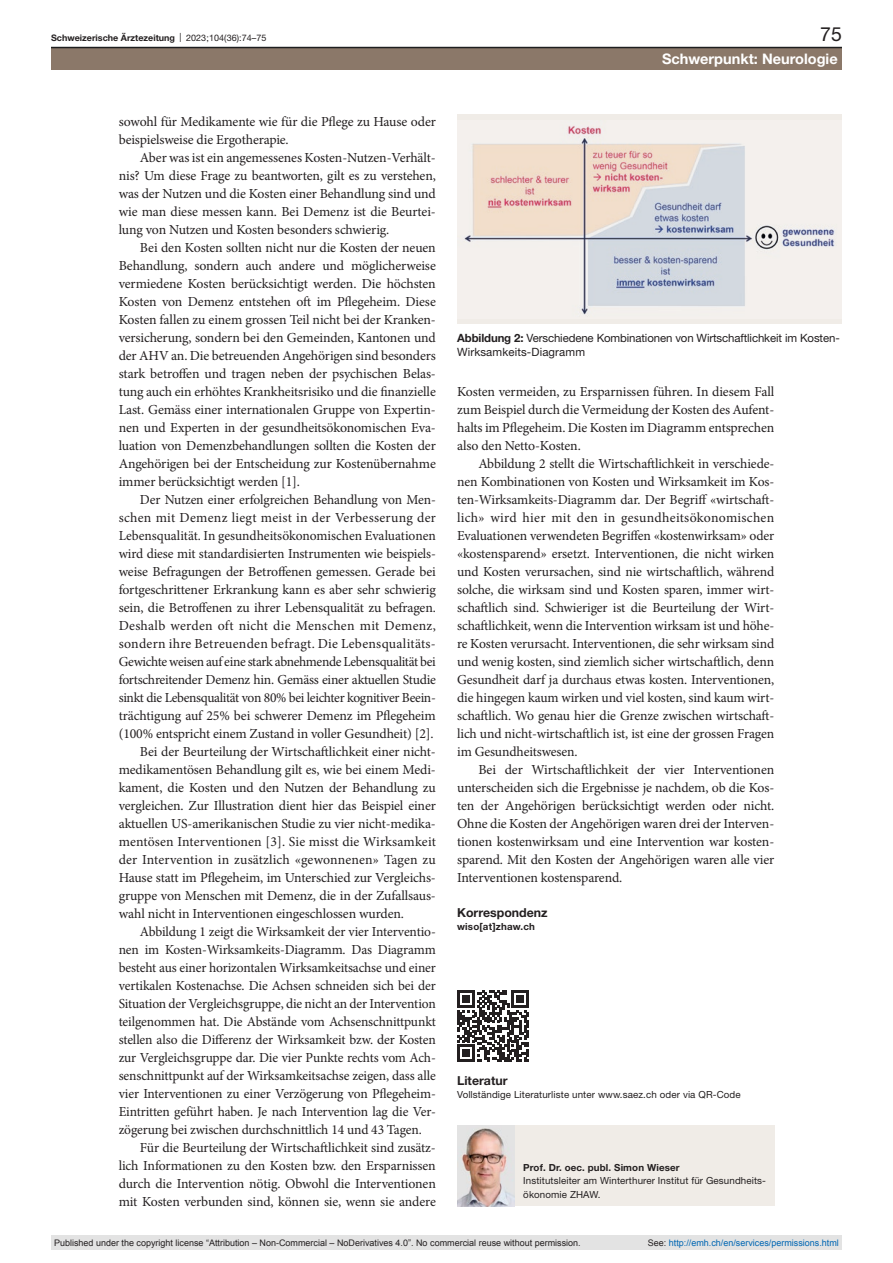
<style>
.page{position:relative;width:893px;height:1263px;background:#fff}
.page>*{position:absolute;margin:0;border:0;box-sizing:border-box;transform-origin:0 0}
.t1{font:19.5px "Helvetica Neue LT Pro";color:#231f20}
.t2{font:700 14.55px "Helvetica Neue LT Pro";color:#fff}
.paragraph-indent{font:13.8px/18px "Minion Pro";letter-spacing:-.01em;color:#231f20;text-align:justify}
.correspondence-head{font:700 12.3px "Helvetica Neue LT Pro";color:#231f20}
.online-ref-head{font:700 12.3px "Helvetica Neue LT Pro";color:#231f20}
.figure-caption{font:11.4px/14.2px "Helvetica Neue LT Pro";letter-spacing:-.01em;color:#231f20}
.affiliations-small{font:9.75px/13.5px "Helvetica Neue LT Pro";letter-spacing:.01em;color:#231f20}
.online-ref{font:9.75px "Helvetica Neue LT Pro";letter-spacing:.01em;color:#231f20}
.authors-small{font:700 9.75px "Helvetica Neue LT Pro";letter-spacing:.01em;color:#231f20}
.correspondence-e-mai{font:700 9.75px "Helvetica Neue LT Pro";letter-spacing:.02em;color:#231f20}
.t3{font:9px "Arial";color:#231f20}
.t4{font:9px "Arial";color:#0066b3}
.t5{font:700 9px "Helvetica Neue LT Pro";color:#231f20}
.s1{font-weight:400}
.s2{font-weight:700}
.s3{color:#1d1e1f}
</style>
<div class="page">
<div style="left:457px;top:1125px;width:317px;height:81px;background:#f0ece7"></div>
<img style="left:457px;top:1125px;width:58px;height:81px">
<svg style="left:457px;top:990px;width:72px;height:72px"></svg>
<div style="left:457px;top:115px;width:385px;height:209px;background:#f0ece7"></div>
<img style="left:464px;top:126px;width:371px;height:189px">
<div style="left:51px;top:48px;width:791px;height:22px;background:#8b7869"></div>
<hr style="left:51px;top:47px;width:791px;height:1px;background:#1d1e1f">
<div style="left:51px;top:1235px;width:791px;height:15px;background:#e3e3e3"></div>
<p class="t5" style="left:51px;top:32px;width:217px">Schweizerische Ärztezeitung <span class="s1">| 2023;104(36):74–75</span></p>
<h1 class="t1" style="left:820px;top:22px;width:23px">75</h1>
<p class="paragraph-indent" style="left:119px;top:113px;width:319px">sowohl für Medikamente wie für die Pflege zu Hause oder beispielsweise die Ergotherapie.</p>
<p class="paragraph-indent" style="left:119px;top:149px;width:319px;text-indent:21px">Aber was ist ein angemessenes Kosten-Nutzen-Verhält&shy;nis? Um diese Frage zu beantworten, gilt es zu verstehen, was der Nutzen und die Kosten einer Behandlung sind und wie man diese messen kann. Bei Demenz ist die Beurtei&shy;lung von Nutzen und Kosten besonders schwierig.</p>
<p class="paragraph-indent" style="left:119px;top:239px;width:319px;text-indent:21px">Bei den Kosten sollten nicht nur die Kosten der neuen Behandlung, sondern auch andere und möglicherweise vermiedene Kosten berücksichtigt werden. Die höchsten Kosten von Demenz entstehen oft im Pflegeheim. Diese Kosten fallen zu einem grossen Teil nicht bei der Kranken&shy;versicherung, sondern bei den Gemeinden, Kantonen und der AHV an. Die betreuenden Angehörigen sind besonders stark betroffen und tragen neben der psychischen Belas&shy;tung auch ein erhöhtes Krankheitsrisiko und die finanzielle Last. Gemäss einer internationalen Gruppe von Expertin&shy;nen und Experten in der gesundheitsökonomischen Eva&shy;luation von Demenzbehandlungen sollten die Kosten der Angehörigen bei der Entscheidung zur Kostenübernahme immer berücksichtigt werden [1].</p>
<p class="paragraph-indent" style="left:119px;top:491px;width:319px;text-indent:21px">Der Nutzen einer erfolgreichen Behandlung von Men&shy;schen mit Demenz liegt meist in der Verbesserung der Lebensqualität. In gesundheitsökonomischen Evaluationen wird diese mit standardisierten Instrumenten wie beispiels&shy;weise Befragungen der Betroffenen gemessen. Gerade bei fortgeschrittener Erkrankung kann es aber sehr schwierig sein, die Betroffenen zu ihrer Lebensqualität zu befragen.<br>Deshalb werden oft nicht die Menschen mit Demenz, sondern ihre Betreuenden befragt. Die Lebensqualitäts-Gewichte weisen auf eine stark abnehmende Lebensqualität bei fortschreitender Demenz hin. Gemäss einer aktuellen Studie sinkt die Lebensqualität von 80% bei leichter kognitiver Beein&shy;trächtigung auf 25% bei schwerer Demenz im Pflegeheim (100% entspricht einem Zustand in voller Gesundheit) [2].</p>
<p class="paragraph-indent" style="left:119px;top:743px;width:319px;text-indent:21px">Bei der Beurteilung der Wirtschaftlichkeit einer nicht&shy;medikamentösen Behandlung gilt es, wie bei einem Medi&shy;kament, die Kosten und den Nutzen der Behandlung zu vergleichen. Zur Illustration dient hier das Beispiel einer aktuellen US-amerikanischen Studie zu vier nicht-medika&shy;mentösen Interventionen [3]. Sie misst die Wirksamkeit der Intervention in zusätzlich «gewonnenen» Tagen zu Hause statt im Pflegeheim, im Unterschied zur Vergleichs&shy;gruppe von Menschen mit Demenz, die in der Zufallsaus&shy;wahl nicht in Interventionen eingeschlossen wurden.</p>
<p class="paragraph-indent" style="left:119px;top:923px;width:319px;text-indent:21px">Abbildung 1 zeigt die Wirksamkeit der vier Interventio&shy;nen im Kosten-Wirksamkeits-Diagramm. Das Diagramm besteht aus einer horizontalen Wirksamkeitsachse und einer vertikalen Kostenachse. Die Achsen schneiden sich bei der Situation der Vergleichsgruppe, die nicht an der Intervention teilgenommen hat. Die Abstände vom Achsenschnittpunkt stellen also die Differenz der Wirksamkeit bzw. der Kosten zur Vergleichsgruppe dar. Die vier Punkte rechts vom Ach&shy;senschnittpunkt auf der Wirksamkeitsachse zeigen, dass alle vier Interventionen zu einer Verzögerung von Pflegeheim-Eintritten geführt haben. Je nach Intervention lag die Ver&shy;zögerung bei zwischen durchschnittlich 14 und 43 Tagen.</p>
<p class="paragraph-indent" style="left:119px;top:1139px;width:319px;text-indent:21px">Für die Beurteilung der Wirtschaftlichkeit sind zusätz&shy;lich Informationen zu den Kosten bzw. den Ersparnissen durch die Intervention nötig. Obwohl die Interventionen mit Kosten verbunden sind, können sie, wenn sie andere</p>
<p class="t2" style="left:662px;top:49px;width:177px">Schwerpunkt: Neurologie</p>
<p class="figure-caption" style="left:457px;top:331px;width:384px"><span class="s2">Abbildung 2:</span> Verschiedene Kombinationen von Wirtschaftlichkeit im Kosten-<br>Wirksamkeits-Diagramm</p>
<p class="paragraph-indent" style="left:457px;top:383px;width:319px">Kosten vermeiden, zu Ersparnissen führen. In diesem Fall zum Beispiel durch die Vermeidung der Kosten des Aufent&shy;halts im Pflegeheim. Die Kosten im Diagramm entsprechen also den Netto-Kosten.</p>
<p class="paragraph-indent" style="left:457px;top:455px;width:319px;text-indent:21px">Abbildung 2 stellt die Wirtschaftlichkeit in verschiede&shy;nen Kombinationen von Kosten und Wirksamkeit im Kos&shy;ten-Wirksamkeits-Diagramm dar. Der Begriff «wirtschaft&shy;lich» wird hier mit den in gesundheitsökonomischen Evaluationen verwendeten Begriffen «kostenwirksam» oder «kostensparend» ersetzt. Interventionen, die nicht wirken und Kosten verursachen, sind nie wirtschaftlich, während solche, die wirksam sind und Kosten sparen, immer wirt&shy;schaftlich sind. Schwieriger ist die Beurteilung der Wirt&shy;schaftlichkeit, wenn die Intervention wirksam ist und höhe&shy;re Kosten verursacht. Interventionen, die sehr wirksam sind und wenig kosten, sind ziemlich sicher wirtschaftlich, denn Gesundheit darf ja durchaus etwas kosten. Interventionen, die hingegen kaum wirken und viel kosten, sind kaum wirt&shy;schaftlich. Wo genau hier die Grenze zwischen wirtschaft&shy;lich und nicht-wirtschaftlich ist, ist eine der grossen Fragen im Gesundheitswesen.</p>
<p class="paragraph-indent" style="left:457px;top:761px;width:319px;text-indent:21px">Bei der Wirtschaftlichkeit der vier Interventionen unterscheiden sich die Ergebnisse je nachdem, ob die Kos&shy;ten der Angehörigen berücksichtigt werden oder nicht.<br>Ohne die Kosten der Angehörigen waren drei der Interven&shy;tionen kostenwirksam und eine Intervention war kosten&shy;sparend. Mit den Kosten der Angehörigen waren alle vier Interventionen kostensparend.</p>
<p class="correspondence-head" style="left:457px;top:904px;width:92px">Korrespondenz</p>
<p class="correspondence-e-mai" style="left:457px;top:920px;width:79px">wiso[at]zhaw.ch</p>
<p class="online-ref-head" style="left:457px;top:1072px;width:52px">Literatur</p>
<p class="online-ref" style="left:457px;top:1089px;width:285px">Vollständige Literaturliste unter www.saez.ch oder via QR-Code</p>
<p class="authors-small" style="left:523px;top:1161px;width:158px">Prof. Dr. oec. publ. Simon Wieser</p>
<p class="affiliations-small" style="left:523px;top:1174px;width:244px">Institutsleiter am Winterthurer Institut für Gesundheits&shy;ökonomie ZHAW.</p>
<p class="t3" style="left:54px;top:1237px;width:528px">Published under the copyright license “Attribution – Non-Commercial – NoDerivatives 4.0”. No commercial reuse without permission.</p>
<p class="t4" style="left:648px;top:1237px;width:193px"><span class="s3">See:</span> http://emh.ch/en/services/permissions.html</p>
</div>
